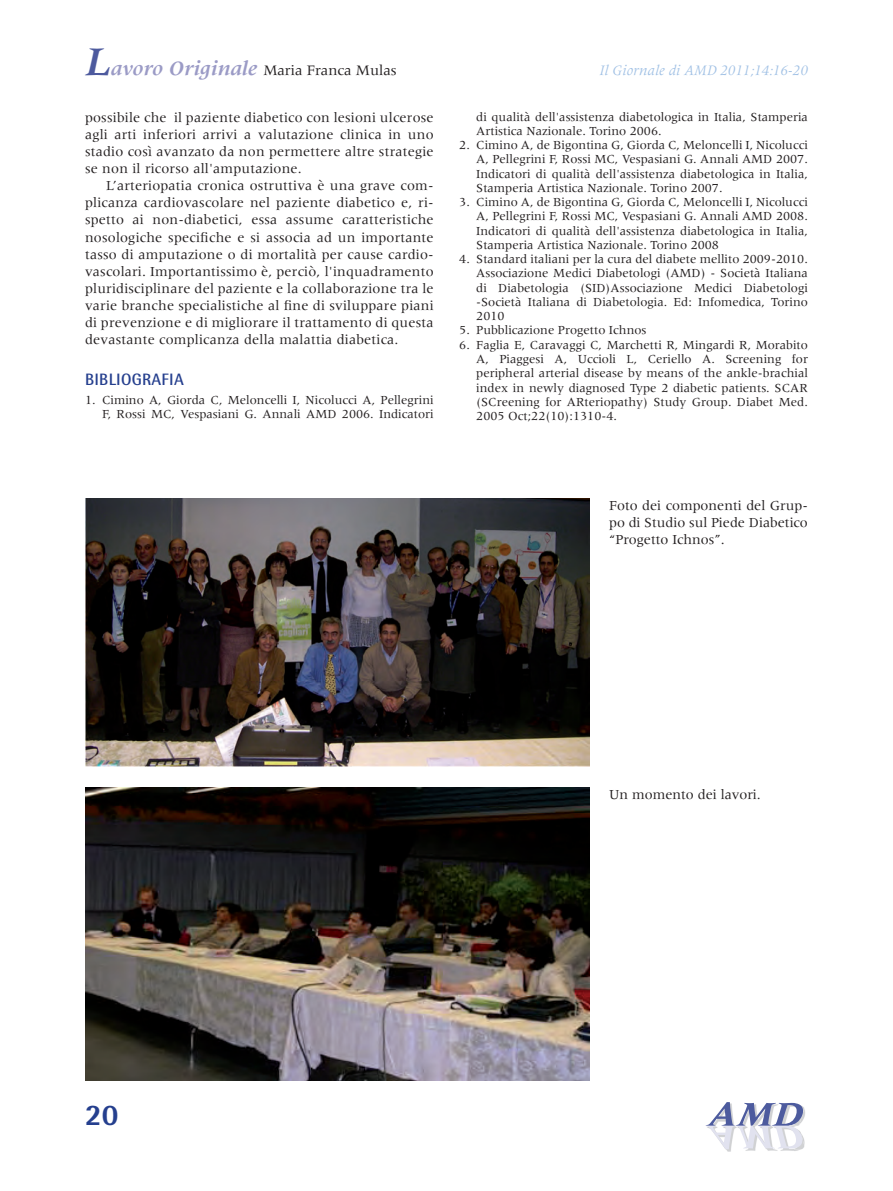
<style>
.page{position:relative;width:893px;height:1191px;background:#fff}
.page>*{position:absolute;margin:0;border:0;box-sizing:border-box;transform-origin:0 0}
.t1{font:800 30px "Rotis Semi Sans";color:#253f8e}
.t2{font:700 16.5px "Rotis Semi Sans";letter-spacing:.015em;color:#253f8e}
.t3{font:15px "Meridien";color:#231f20}
.t4{font:italic 15px "Meridien";color:#a1c1e5}
.t5{font:14.25px/17.1px "Meridien";letter-spacing:.015em;color:#231f20;text-align:justify}
.t6{font:12.75px/14.2px "Meridien";color:#231f20;text-align:justify}
.s1{font-weight:700;font-style:italic;font-size:42px;color:#4d5a9e}
.s2{font-weight:700;font-style:italic;font-size:21px;color:#9b9bc6}
</style>
<div class="page">
<img style="left:793px;top:1149px;width:9px;height:2px">
<img style="left:725px;top:1149px;width:68px;height:3px">
<img style="left:707px;top:1102px;width:98px;height:45px">
<img style="left:707px;top:1126px;width:97px;height:23px">
<img style="left:707px;top:1126px;width:81px;height:1px">
<svg style="left:706px;top:1125px;width:84px;height:1px"></svg>
<img style="left:85px;top:498px;width:504px;height:268px">
<img style="left:85px;top:787px;width:504px;height:293px">
<p class="t3" style="left:85px;top:62px;width:313px"><span class="s1">L</span><span class="s2">avoro Originale</span> Maria Franca Mulas</p>
<p class="t5" style="left:85px;top:109px;width:350px">possibile che il paziente diabetico con lesioni ulcerose agli arti inferiori arrivi a valutazione clinica in uno stadio così avanzato da non permettere altre strategie se non il ricorso all'amputazione.</p>
<p class="t5" style="left:85px;top:177px;width:350px;text-indent:21px">L’arteriopatia cronica ostruttiva è una grave com&shy;plicanza cardiovascolare nel paziente diabetico e, ri&shy;spetto ai non-diabetici, essa assume caratteristiche nosologiche specifiche e si associa ad un importante tasso di amputazione o di mortalità per cause cardio&shy;vascolari. Importantissimo è, perciò, l'inquadramento pluridisciplinare del paziente e la collaborazione tra le varie branche specialistiche al fine di sviluppare piani di prevenzione e di migliorare il trattamento di questa devastante complicanza della malattia diabetica.</p>
<p class="t2" style="left:85px;top:369px;width:100px">BIBLIOGRAFIA</p>
<p class="t6" style="left:85px;top:392px;width:350px;text-align:right">1. Cimino A, Giorda C, Meloncelli I, Nicolucci A, Pellegrini<br>F, Rossi MC, Vespasiani G. Annali AMD 2006. Indicatori</p>
<p class="t4" style="left:600px;top:63px;width:210px">Il Giornale di AMD 2011;14:16-20</p>
<p class="t6" style="left:476px;top:109px;width:333px">di qualità dell'assistenza diabetologica in Italia, Stamperia<br>Artistica Nazionale. Torino 2006.</p>
<p class="t6" style="left:476px;top:138px;width:333px;text-indent:-17px">2. Cimino A, de Bigontina G, Giorda C, Meloncelli I, Nicolucci A, Pellegrini F, Rossi MC, Vespasiani G. Annali AMD 2007.<br>Indicatori di qualità dell'assistenza diabetologica in Italia, Stamperia Artistica Nazionale. Torino 2007.</p>
<p class="t6" style="left:476px;top:195px;width:333px;text-indent:-17px">3. Cimino A, de Bigontina G, Giorda C, Meloncelli I, Nicolucci A, Pellegrini F, Rossi MC, Vespasiani G. Annali AMD 2008.<br>Indicatori di qualità dell'assistenza diabetologica in Italia, Stamperia Artistica Nazionale. Torino 2008</p>
<p class="t6" style="left:476px;top:252px;width:333px;text-indent:-17px">4. Standard italiani per la cura del diabete mellito 2009-2010.<br>Associazione Medici Diabetologi (AMD) - Società Italiana di Diabetologia (SID)Associazione Medici Diabetologi -Società Italiana di Diabetologia. Ed: Infomedica, Torino 2010</p>
<p class="t6" style="left:459px;top:323px;width:189px">5. Pubblicazione Progetto Ichnos</p>
<p class="t6" style="left:476px;top:337px;width:333px;text-indent:-17px">6. Faglia E, Caravaggi C, Marchetti R, Mingardi R, Morabito A, Piaggesi A, Uccioli L, Ceriello A. Screening for peripheral arterial disease by means of the ankle-brachial index in newly diagnosed Type 2 diabetic patients. SCAR (SCreening for ARteriopathy) Study Group. Diabet Med.<br>2005 Oct;22(10):1310-4.</p>
<p class="t5" style="left:609px;top:496px;width:200px">Foto dei componenti del Grup&shy;po di Studio sul Piede Diabetico “Progetto Ichnos”.</p>
<p class="t5" style="left:609px;top:785px;width:153px">Un momento dei lavori.</p>
<h1 class="t1" style="left:85px;top:1096px;width:35px">20</h1>
</div>
